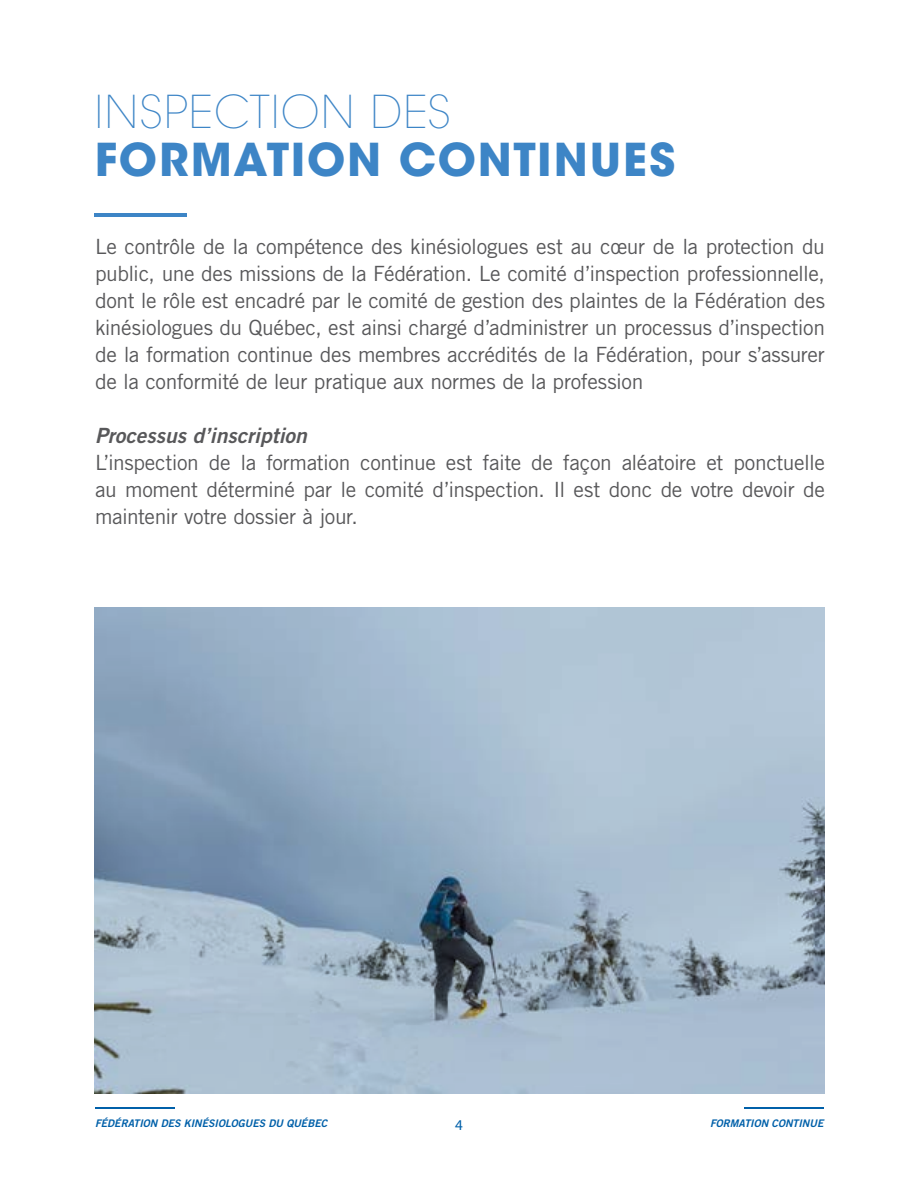
<style>
.page{position:relative;width:918px;height:1188px;background:#fff}
.page>*{position:absolute;margin:0;border:0;box-sizing:border-box;transform-origin:0 0}
.t1{font:700 45px "ITC Avant Garde Std";letter-spacing:.04em;color:#3d85c6}
.t2{font:200 45px "ITC Avant Garde Std";letter-spacing:.035em;color:#3d85c6}
.t3{font:21px/27px "Trade Gothic LT Std";letter-spacing:-.02em;color:#58585a;text-align:justify}
.t4{font:21px "Trade Gothic LT Std Bd 2 Obl";color:#58585a}
.t5{font:15px "Myriad Pro";color:#0060a9}
.t6{font:10.5px "Trade Gothic LT Std Bd 2 Obl";color:#0060a9}
</style>
<div class="page">
<hr style="left:95px;top:1107px;width:79px;height:2px;background:#0060a9">
<hr style="left:744px;top:1107px;width:80px;height:2px;background:#0060a9">
<hr style="left:94px;top:214px;width:94px;height:3px;background:#3d85c6">
<svg style="left:94px;top:607px;width:731px;height:487px;background:#9db2c5"></svg>
<h1 class="t2" style="left:95px;top:85px;width:358px">INSPECTION DES</h1>
<h1 class="t1" style="left:95px;top:130px;width:582px">FORMATION CONTINUES</h1>
<p class="t3" style="left:95px;top:233px;width:732px">Le contrôle de la compétence des kinésiologues est au cœur de la protection du public, une des missions de la Fédération. Le comité d’inspection professionnelle, dont le rôle est encadré par le comité de gestion des plaintes de la Fédération des kinésiologues du Québec, est ainsi chargé d’administrer un processus d’inspection de la formation continue des membres accrédités de la Fédération, pour s’assurer de la conformité de leur pratique aux normes de la profession</p>
<p class="t4" style="left:95px;top:422px;width:213px">Processus d’inscription</p>
<p class="t3" style="left:95px;top:449px;width:732px">L’inspection de la formation continue est faite de façon aléatoire et ponctuelle au moment déterminé par le comité d’inspection. Il est donc de votre devoir de maintenir votre dossier à jour.</p>
<p class="t6" style="left:95px;top:1116px;width:234px">FÉDÉRATION DES KINÉSIOLOGUES DU QUÉBEC</p>
<p class="t5" style="left:455px;top:1116px;width:9px">4</p>
<p class="t6" style="left:710px;top:1116px;width:115px">FORMATION CONTINUE</p>
</div>
